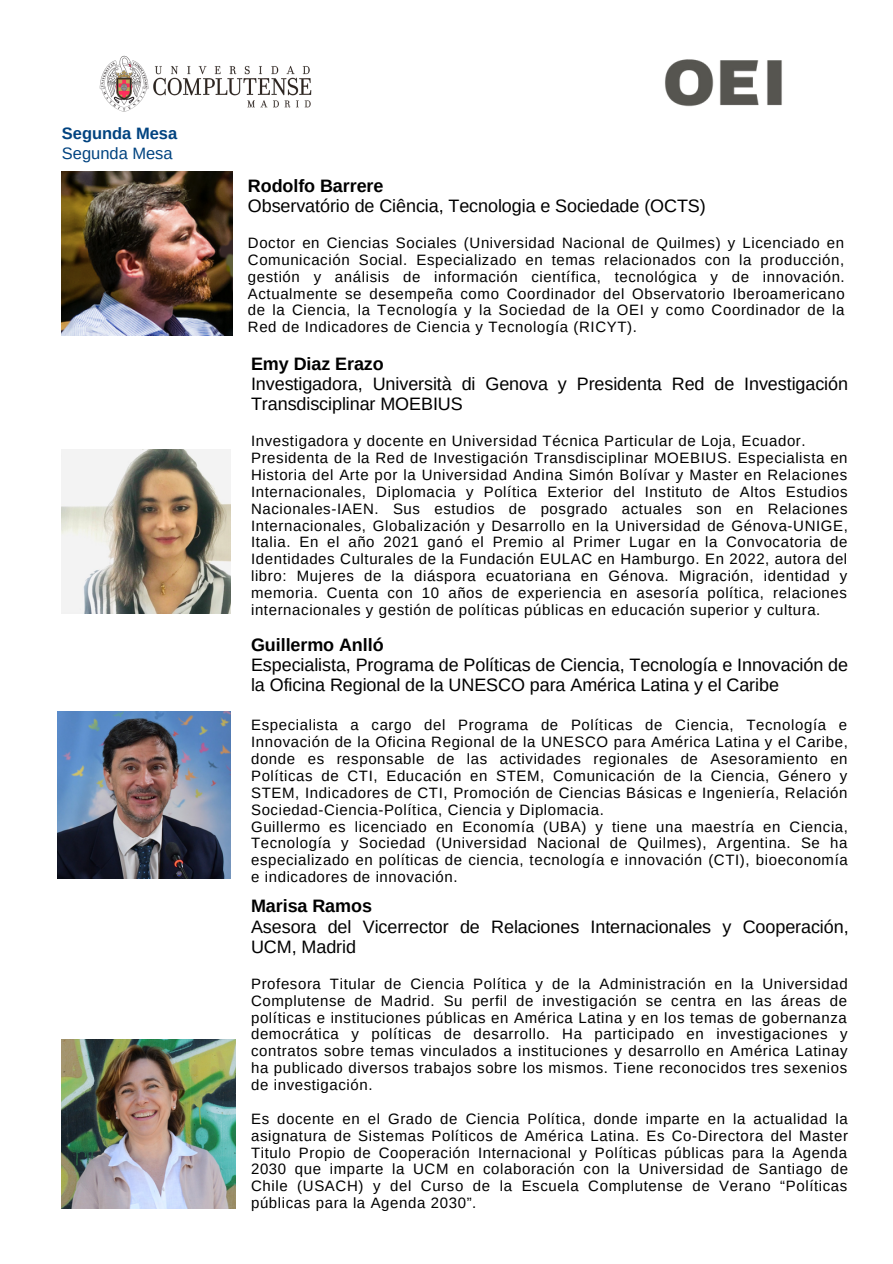
<style>
.page{position:relative;width:893px;height:1264px;background:#fff}
.page>*{position:absolute;margin:0;border:0;box-sizing:border-box;transform-origin:0 0}
.t1{font:18px/20.2px "Arimo";letter-spacing:-.005em;color:#000}
.t2{font:700 18px "Arimo";letter-spacing:-.005em;color:#000}
.t3{font:700 16.5px "Arimo";color:#014380}
.t4{font:16.5px "Arimo";color:#014380}
.t5{font:15px/16.8px "Arimo";letter-spacing:.04em;color:#000;text-align:justify}
</style>
<div class="page">
<img style="left:665px;top:59px;width:117px;height:48px">
<img style="left:99px;top:55px;width:213px;height:57px">
<img style="left:62px;top:449px;width:168px;height:164px">
<img style="left:62px;top:1039px;width:173px;height:169px">
<img style="left:62px;top:172px;width:171px;height:164px">
<img style="left:57px;top:711px;width:173px;height:167px">
<p class="t3" style="left:62px;top:124px;width:117px">Segunda Mesa</p>
<p class="t4" style="left:62px;top:144px;width:112px">Segunda Mesa</p>
<p class="t2" style="left:248px;top:175px;width:137px">Rodolfo Barrere</p>
<p class="t1" style="left:248px;top:196px;width:459px">Observatório de Ciência, Tecnologia e Sociedade (OCTS)</p>
<p class="t5" style="left:248px;top:234px;width:598px">Doctor en Ciencias Sociales (Universidad Nacional de Quilmes) y Licenciado en Comunicación Social. Especializado en temas relacionados con la producción, gestión y análisis de información científica, tecnológica y de innovación.<br>Actualmente se desempeña como Coordinador del Observatorio Iberoamericano de la Ciencia, la Tecnología y la Sociedad de la OEI y como Coordinador de la Red de Indicadores de Ciencia y Tecnología (RICYT).</p>
<p class="t2" style="left:251px;top:353px;width:134px">Emy Diaz Erazo</p>
<p class="t1" style="left:251px;top:373px;width:598px">Investigadora, Università di Genova y Presidenta Red de Investigación<br>Transdisciplinar MOEBIUS</p>
<p class="t5" style="left:251px;top:432px;width:598px;text-align:left">Investigadora y docente en Universidad Técnica Particular de Loja, Ecuador.<br>Presidenta de la Red de Investigación Transdisciplinar MOEBIUS. Especialista en Historia del Arte por la Universidad Andina Simón Bolívar y Master en Relaciones Internacionales, Diplomacia y Política Exterior del Instituto de Altos Estudios Nacionales-IAEN. Sus estudios de posgrado actuales son en Relaciones Internacionales, Globalización y Desarrollo en la Universidad de Génova-UNIGE, Italia. En el año 2021 ganó el Premio al Primer Lugar en la Convocatoria de Identidades Culturales de la Fundación EULAC en Hamburgo. En 2022, autora del libro: Mujeres de la diáspora ecuatoriana en Génova. Migración, identidad y memoria. Cuenta con 10 años de experiencia en asesoría política, relaciones internacionales y gestión de políticas públicas en educación superior y cultura.</p>
<p class="t2" style="left:251px;top:634px;width:134px">Guillermo Anlló</p>
<p class="t1" style="left:251px;top:654px;width:598px">Especialista, Programa de Políticas de Ciencia, Tecnología e Innovación de la Oficina Regional de la UNESCO para América Latina y el Caribe</p>
<p class="t5" style="left:251px;top:716px;width:598px;text-align:left">Especialista a cargo del Programa de Políticas de Ciencia, Tecnología e Innovación de la Oficina Regional de la UNESCO para América Latina y el Caribe, donde es responsable de las actividades regionales de Asesoramiento en Políticas de CTI, Educación en STEM, Comunicación de la Ciencia, Género y STEM, Indicadores de CTI, Promoción de Ciencias Básicas e Ingeniería, Relación Sociedad-Ciencia-Política, Ciencia y Diplomacia.<br>Guillermo es licenciado en Economía (UBA) y tiene una maestría en Ciencia, Tecnología y Sociedad (Universidad Nacional de Quilmes), Argentina. Se ha especializado en políticas de ciencia, tecnología e innovación (CTI), bioeconomía e indicadores de innovación.</p>
<p class="t2" style="left:251px;top:896px;width:122px">Marisa Ramos</p>
<p class="t1" style="left:251px;top:916px;width:599px">Asesora del Vicerrector de Relaciones Internacionales y Cooperación,<br>UCM, Madrid</p>
<p class="t5" style="left:251px;top:975px;width:598px">Profesora Titular de Ciencia Política y de la Administración en la Universidad Complutense de Madrid. Su perfil de investigación se centra en las áreas de políticas e instituciones públicas en América Latina y en los temas de gobernanza democrática y políticas de desarrollo. Ha participado en investigaciones y contratos sobre temas vinculados a instituciones y desarrollo en América Latinay ha publicado diversos trabajos sobre los mismos. Tiene reconocidos tres sexenios de investigación.</p>
<p class="t5" style="left:251px;top:1110px;width:598px">Es docente en el Grado de Ciencia Política, donde imparte en la actualidad la asignatura de Sistemas Políticos de América Latina. Es Co-Directora del Master Titulo Propio de Cooperación Internacional y Políticas públicas para la Agenda 2030 que imparte la UCM en colaboración con la Universidad de Santiago de Chile (USACH) y del Curso de la Escuela Complutense de Verano “Políticas públicas para la Agenda 2030”.</p>
</div>
